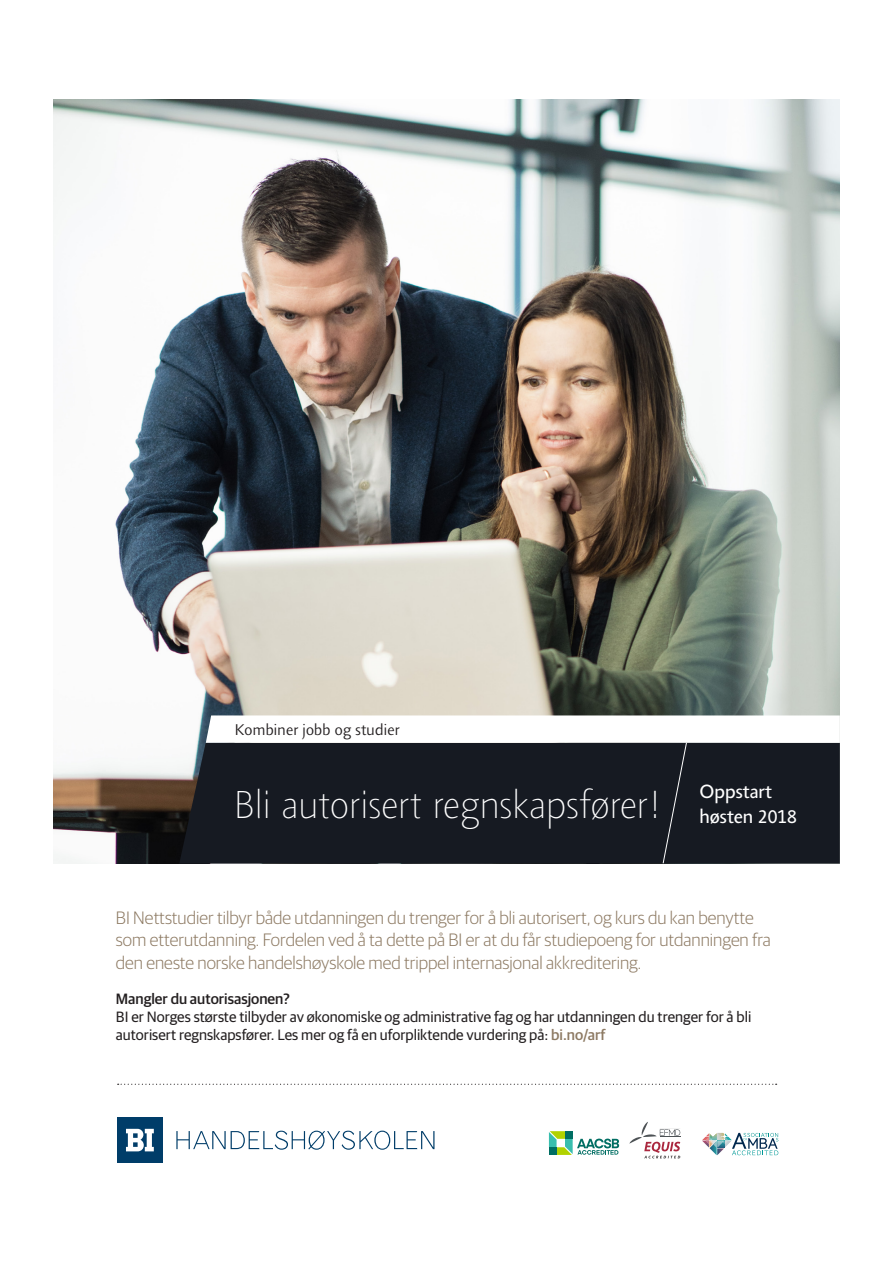
<style>
.page{position:relative;width:893px;height:1263px;background:#fff}
.page>*{position:absolute;margin:0;border:0;box-sizing:border-box;transform-origin:0 0}
.t1{font:100 39.75px "Agilita LT Pro";letter-spacing:.03em;color:#fff}
.t2{font:19.5px/25.5px "Agilita LT Pro";color:#fff}
.t3{font:300 18px/22.5px "Guardian Sans";color:#8d7a63}
.t4{font:300 15.9px "Agilita LT Pro";color:#231f20}
.t5{font:15px/18px "Guardian Sans";color:#231f20}
.t6{font:500 15px "Guardian Sans";color:#231f20}
.s1{font-weight:500;color:#8d7a63}
</style>
<div class="page">
<img style="left:53px;top:100px;width:787px;height:764px">
<div style="left:117px;top:1117px;width:46px;height:46px;background:#003d69"></div>
<svg style="left:126px;top:1129px;width:28px;height:22px"></svg>
<svg style="left:176px;top:1130px;width:258px;height:20px"></svg>
<svg style="left:118px;top:1084px;width:659px;height:1px"></svg>
<svg style="left:179px;top:743px;width:27px;height:121px;background:#4b4b4d"></svg>
<svg style="left:206px;top:715px;width:634px;height:149px"></svg>
<svg style="left:629px;top:1122px;width:51px;height:36px"></svg>
<svg style="left:702px;top:1133px;width:76px;height:22px"></svg>
<svg style="left:549px;top:1131px;width:70px;height:24px"></svg>
<p class="t4" style="left:235px;top:719px;width:167px">Kombiner jobb og studier</p>
<h1 class="t1" style="left:235px;top:777px;width:427px">Bli autorisert regnskapsfører!</h1>
<p class="t2" style="left:699px;top:778px;width:99px">Oppstart høsten 2018</p>
<p class="t3" style="left:116px;top:905px;width:656px">BI Nettstudier tilbyr både utdanningen du trenger for å bli autorisert, og kurs du kan benytte som etterutdanning. Fordelen ved å ta dette på BI er at du får studiepoeng for utdanningen fra den eneste norske handelshøyskole med trippel internasjonal akkreditering.</p>
<p class="t6" style="left:116px;top:988px;width:175px">Mangler du autorisasjonen?</p>
<p class="t5" style="left:116px;top:1007px;width:637px">BI er Norges største tilbyder av økonomiske og administrative fag og har utdanningen du trenger for å bli autorisert regnskapsfører. Les mer og få en uforpliktende vurdering på: <span class="s1">bi.no/arf</span></p>
</div>
